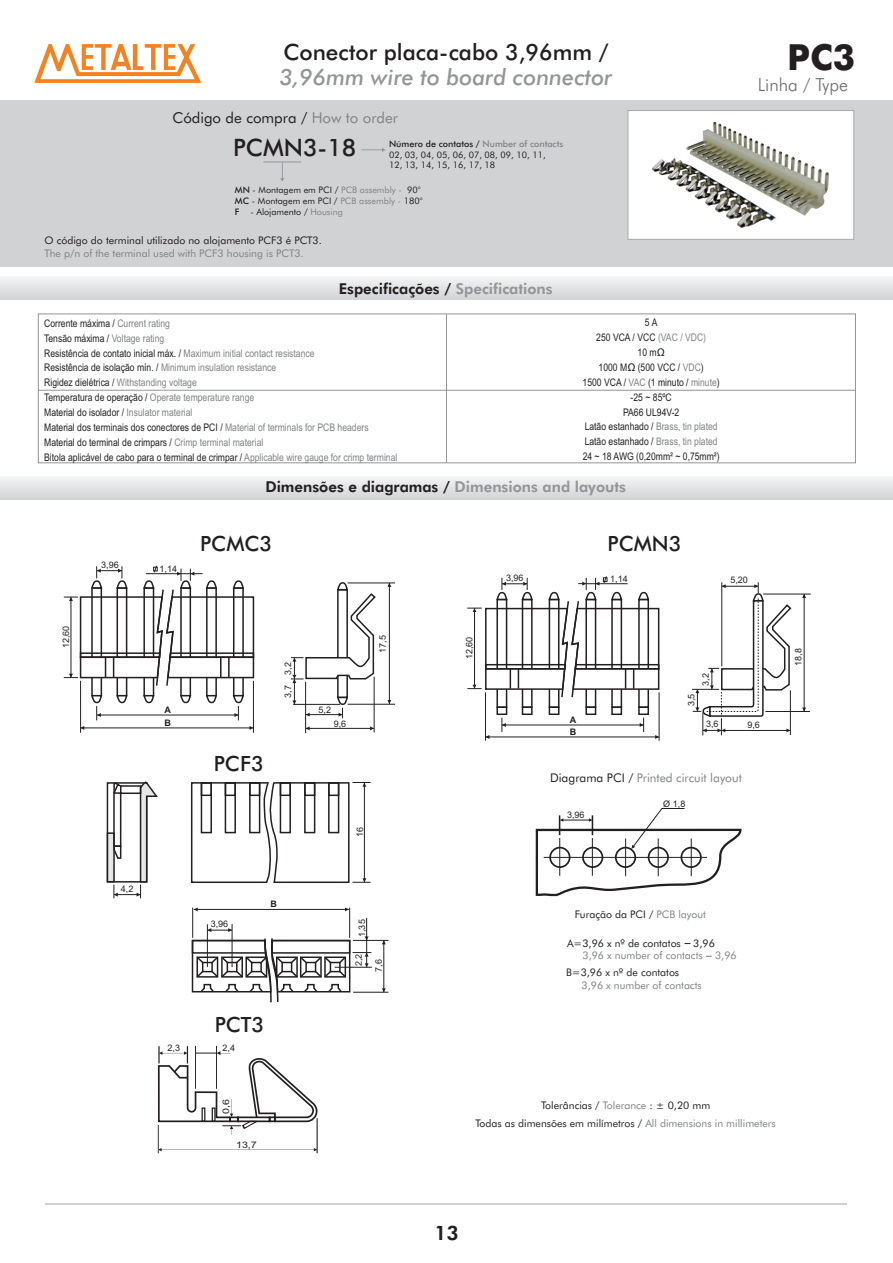
<style>
.page{position:relative;width:893px;height:1263px;background:#fff}
.page>*{position:absolute;margin:0;border:0;box-sizing:border-box;transform-origin:0 0}
.t1{font:700 36px "Futura BT";color:#231f20}
.t2{font:500 24px "Futura BT";color:#231f20}
.t3{font:italic 500 22.5px "Futura BT";color:#939598}
.t4{font:500 22.5px "Futura BT";color:#231f20}
.t5{font:500 21px "Futura BT";color:#231f20}
.t6{font:800 19.8px "Futura BT";color:#231f20}
.t7{font:300 18px "Futura BT";color:#6c6d70}
.t8{font:800 15px "Futura BT";color:#231f20}
.t9{font:15px "Futura BT";color:#231f20}
.t10{font:12px "Futura BT";color:#808285}
.t11{font:10.5px/14.9px "Arial Narrow";color:#231f20;text-align:center}
.t12{font:10.5px "Futura BT";color:#231f20}
.t13{font:10.5px "Futura BT";color:#808285}
.t14{font:9px/10.8px "Futura BT";color:#231f20}
.t15{font:9px "Arial";color:#231f20}
.t16{font:9px "Arial";color:#231f20;scale:1.19 1}
.t17{font:700 9px/12.5px "Arial";color:#231f20}
.s1{color:#808285}
.s2{font-weight:500}
.s3{font-weight:500;color:#808285}
.s4{color:#939598}
.s5{color:#231f20}
</style>
<div class="page">
<div style="left:38px;top:313px;width:818px;height:150px;border:1px solid #939598"></div>
<div style="left:0;top:100px;width:893px;height:167px;background:#d1d2d4"></div>
<svg style="left:34px;top:44px;width:167px;height:39px"></svg>
<hr style="left:45px;top:1203px;width:802px;height:2px;background:#d1d2d4">
<svg style="left:280px;top:163px;width:5px;height:18px"></svg>
<div style="left:0;top:276px;width:893px;height:24px;background:linear-gradient(to bottom,#f4f5f6,#d3d5d7)"></div>
<svg style="left:628px;top:110px;width:226px;height:130px;background:#fafafa"></svg>
<svg style="left:361px;top:148px;width:24px;height:4px"></svg>
<hr style="left:263px;top:162px;width:38px;height:1px;background:#939598">
<div style="left:0;top:476px;width:893px;height:24px;background:linear-gradient(to bottom,#f4f4f6,#d3d4d6)"></div>
<svg style="left:535px;top:808px;width:207px;height:89px"></svg>
<hr style="left:763px;top:594px;width:48px;height:1px;background:#231f20">
<hr style="left:765px;top:711px;width:45px;height:1px;background:#231f20">
<hr style="left:804px;top:594px;width:1px;height:117px;background:#231f20">
<hr style="left:502px;top:725px;width:142px;height:1px;background:#231f20">
<svg style="left:502px;top:717px;width:4px;height:15px"></svg>
<svg style="left:640px;top:717px;width:4px;height:15px"></svg>
<hr style="left:485px;top:737px;width:174px;height:1px;background:#231f20">
<svg style="left:655px;top:735px;width:4px;height:4px"></svg>
<hr style="left:485px;top:692px;width:1px;height:49px;background:#231f20">
<hr style="left:659px;top:692px;width:1px;height:49px;background:#231f20">
<svg style="left:191px;top:782px;width:180px;height:101px"></svg>
<svg style="left:106px;top:781px;width:52px;height:117px"></svg>
<hr style="left:192px;top:908px;width:1px;height:30px;background:#231f20">
<hr style="left:349px;top:908px;width:1px;height:30px;background:#231f20">
<hr style="left:194px;top:909px;width:155px;height:1px;background:#231f20">
<hr style="left:353px;top:940px;width:35px;height:1px;background:#231f20">
<hr style="left:335px;top:967px;width:37px;height:1px;background:#231f20">
<hr style="left:353px;top:992px;width:35px;height:1px;background:#231f20">
<hr style="left:384px;top:940px;width:1px;height:52px;background:#231f20">
<svg style="left:382px;top:988px;width:4px;height:4px"></svg>
<svg style="left:191px;top:918px;width:180px;height:85px"></svg>
<hr style="left:80px;top:728px;width:173px;height:1px;background:#231f20">
<hr style="left:80px;top:681px;width:1px;height:52px;background:#231f20">
<hr style="left:253px;top:681px;width:1px;height:52px;background:#231f20">
<hr style="left:348px;top:583px;width:47px;height:1px;background:#231f20">
<hr style="left:348px;top:704px;width:47px;height:1px;background:#231f20">
<hr style="left:389px;top:583px;width:1px;height:121px;background:#231f20">
<hr style="left:305px;top:682px;width:1px;height:51px;background:#231f20">
<hr style="left:374px;top:677px;width:1px;height:55px;background:#231f20">
<hr style="left:306px;top:728px;width:68px;height:1px;background:#231f20">
<svg style="left:291px;top:582px;width:86px;height:136px"></svg>
<hr style="left:293px;top:704px;width:47px;height:1px;background:#231f20">
<hr style="left:559px;top:838px;width:1px;height:38px;background:#231f20">
<hr style="left:592px;top:838px;width:1px;height:38px;background:#231f20">
<svg style="left:157px;top:1046px;width:161px;height:107px"></svg>
<div style="left:496px;top:706px;width:11px;height:9px;border:1px solid #231f20"></div>
<div style="left:522px;top:706px;width:11px;height:9px;border:1px solid #231f20"></div>
<div style="left:549px;top:706px;width:10px;height:9px;border:1px solid #231f20"></div>
<div style="left:585px;top:706px;width:11px;height:9px;border:1px solid #231f20"></div>
<div style="left:611px;top:706px;width:11px;height:9px;border:1px solid #231f20"></div>
<div style="left:638px;top:706px;width:11px;height:9px;border:1px solid #231f20"></div>
<svg style="left:64px;top:565px;width:191px;height:155px"></svg>
<svg style="left:467px;top:576px;width:193px;height:133px"></svg>
<svg style="left:692px;top:582px;width:100px;height:153px"></svg>
<hr style="left:446px;top:314px;width:1px;height:149px;background:#939598">
<hr style="left:38px;top:390px;width:817px;height:1px;background:#939598">
<img style="left:653px;top:122px;width:176px;height:106px">
<h3 class="t4" style="left:283px;top:43px;width:327px">Conector placa-cabo 3,96mm /</h3>
<h3 class="t3" style="left:280px;top:68px;width:334px">3,96mm wire to board connector</h3>
<h3 class="t9" style="left:172px;top:111px;width:227px">Código de compra / <span class="s1">How to order</span></h3>
<h2 class="t2" style="left:233px;top:138px;width:125px">PCMN3-18</h2>
<p class="t14" style="left:389px;top:139px;width:176px"><span class="s2">Número de contatos /</span> <span class="s3">Number of contacts<br></span>02, 03, 04, 05, 06, 07, 08, 09, 10, 11,<br>12, 13, 14, 15, 16, 17, 18</p>
<p class="t14" style="left:235px;top:185px;width:189px"><span class="s2">MN</span> - Montagem em PCI / <span class="s1">PCB assembly -</span> 90°<br><span class="s2">MC</span> - Montagem em PCI / <span class="s1">PCB assembly -</span> 180°<br><span class="s2">F</span> - Alojamento / <span class="s1">Housing</span></p>
<p class="t12" style="left:44px;top:236px;width:279px">O código do terminal utilizado no alojamento PCF3 é PCT3.</p>
<p class="t13" style="left:44px;top:249px;width:261px">The p/n of the terminal used with PCF3 housing is PCT3.</p>
<h3 class="t8" style="left:339px;top:282px;width:215px">Especificações / <span class="s4">Specifications</span></h3>
<p class="t11" style="left:44px;top:317px;width:355px;text-align:left">Corrente máxima / <span class="s1">Current rating<br></span>Tensão máxima / <span class="s1">Voltage rating<br></span>Resistência de contato inicial máx. / <span class="s1">Maximum initial contact resistance<br></span>Resistência de isolação mín. / <span class="s1">Minimum insulation resistance<br></span>Rigidez dielétrica / <span class="s1">Withstanding voltage<br></span>Temperatura de operação / <span class="s1">Operate temperature range<br></span>Material do isolador / <span class="s1">Insulator material<br></span>Material dos terminais dos conectores de PCI / <span class="s1">Material of terminals for PCB headers </span>Material do terminal de crimpars / <span class="s1">Crimp terminal material<br></span>Bitola aplicável de cabo para o terminal de crimpar / <span class="s1">Applicable wire gauge for crimp terminal</span></p>
<p class="t11" style="left:583px;top:316px;width:139px">5 A<br>250 VCA / VCC <span class="s1">(VAC / VDC)<br></span>10 mΩ<br>1000 MΩ (500 VCC / <span class="s1">VDC</span>)<br>1500 VCA / <span class="s1">VAC</span> (1 minuto / <span class="s1">minute</span>) -25 ~ 85ºC<br>PA66 UL94V-2<br>Latão estanhado / <span class="s1">Brass, tin plated<br></span>Latão estanhado / <span class="s1">Brass, tin plated<br></span>24 ~ 18 AWG (0,20mm² ~ 0,75mm²)</p>
<h3 class="t8" style="left:265px;top:481px;width:362px">Dimensões e diagramas / <span class="s4">Dimensions and layouts</span></h3>
<h1 class="t1" style="left:787px;top:42px;width:69px">PC3</h1>
<h3 class="t7" style="left:758px;top:77px;width:92px">Linha / Type</h3>
<p class="t15" style="left:101px;top:561px;width:19px">3,96</p>
<p class="t15" style="left:160px;top:565px;width:19px">1,14</p>
<h3 class="t5" style="left:200px;top:535px;width:74px">PCMC3</h3>
<h3 class="t5" style="left:608px;top:535px;width:75px">PCMN3</h3>
<p class="t15" style="left:506px;top:574px;width:19px">3,96</p>
<p class="t15" style="left:610px;top:575px;width:19px">1,14</p>
<p class="t15" style="left:730px;top:577px;width:19px">5,20</p>
<p class="t15" style="left:62px;top:648px;width:24px;rotate:-90deg">12,60</p>
<p class="t17" style="left:165px;top:704px;width:8px;line-height:13.5px">A<br>B</p>
<p class="t15" style="left:284px;top:674px;width:14px;rotate:-90deg">3,2</p>
<p class="t15" style="left:285px;top:698px;width:14px;rotate:-90deg">3,7</p>
<p class="t15" style="left:319px;top:706px;width:14px">5,2</p>
<p class="t15" style="left:334px;top:720px;width:14px">9,6</p>
<p class="t15" style="left:379px;top:653px;width:19px;rotate:-90deg">17,5</p>
<p class="t15" style="left:466px;top:659px;width:24px;rotate:-90deg">12,60</p>
<p class="t17" style="left:570px;top:714px;width:8px">A<br>B</p>
<p class="t15" style="left:702px;top:685px;width:14px;rotate:-90deg">3,2</p>
<p class="t15" style="left:688px;top:706px;width:14px;rotate:-90deg">3,5</p>
<p class="t15" style="left:706px;top:721px;width:14px">3,6</p>
<p class="t15" style="left:747px;top:721px;width:14px">9,6</p>
<p class="t15" style="left:795px;top:666px;width:19px;rotate:-90deg">18,8</p>
<h3 class="t5" style="left:214px;top:755px;width:51px">PCF3</h3>
<p class="t15" style="left:121px;top:886px;width:14px">4,2</p>
<p class="t15" style="left:211px;top:921px;width:19px">3,96</p>
<p class="t17" style="left:271px;top:899px;width:8px">B</p>
<h3 class="t5" style="left:215px;top:1016px;width:51px">PCT3</h3>
<p class="t15" style="left:168px;top:1045px;width:14px">2,3</p>
<p class="t15" style="left:223px;top:1045px;width:14px">2,4</p>
<p class="t16" style="left:223px;top:1114px;width:14px;rotate:-90deg">0,6</p>
<p class="t16" style="left:236px;top:1142px;width:19px">13,7</p>
<p class="t15" style="left:357px;top:837px;width:12px;rotate:-90deg">16</p>
<p class="t15" style="left:358px;top:937px;width:19px;rotate:-90deg">1,35</p>
<p class="t15" style="left:355px;top:966px;width:14px;rotate:-90deg">2,2</p>
<p class="t15" style="left:375px;top:972px;width:14px;rotate:-90deg">7,6</p>
<p class="t10" style="left:550px;top:772px;width:193px"><span class="s5">Diagrama PCI /</span> Printed circuit layout</p>
<p class="t15" style="left:567px;top:811px;width:19px">3,96</p>
<p class="t15" style="left:663px;top:800px;width:24px">Ø 1,8</p>
<p class="t12" style="left:575px;top:910px;width:133px">Furação da PCI / <span class="s1">PCB layout</span></p>
<p class="t12" style="left:567px;top:938px;width:149px">A=3,96 x nº de contatos 3,96</p>
<p class="t13" style="left:582px;top:951px;width:156px">3,96 x number of contacts 3,96</p>
<p class="t12" style="left:566px;top:968px;width:115px">B=3,96 x nº de contatos</p>
<p class="t13" style="left:581px;top:981px;width:122px">3,96 x number of contacts</p>
<p class="t12" style="left:541px;top:1101px;width:171px">Tolerâncias / <span class="s1">Tolerance</span> : ± 0,20 mm</p>
<p class="t12" style="left:475px;top:1119px;width:302px">Todas as dimensões em milímetros / <span class="s1">All dimensions in millimeters</span></p>
<h3 class="t6" style="left:434px;top:1224px;width:26px">13</h3>
</div>
